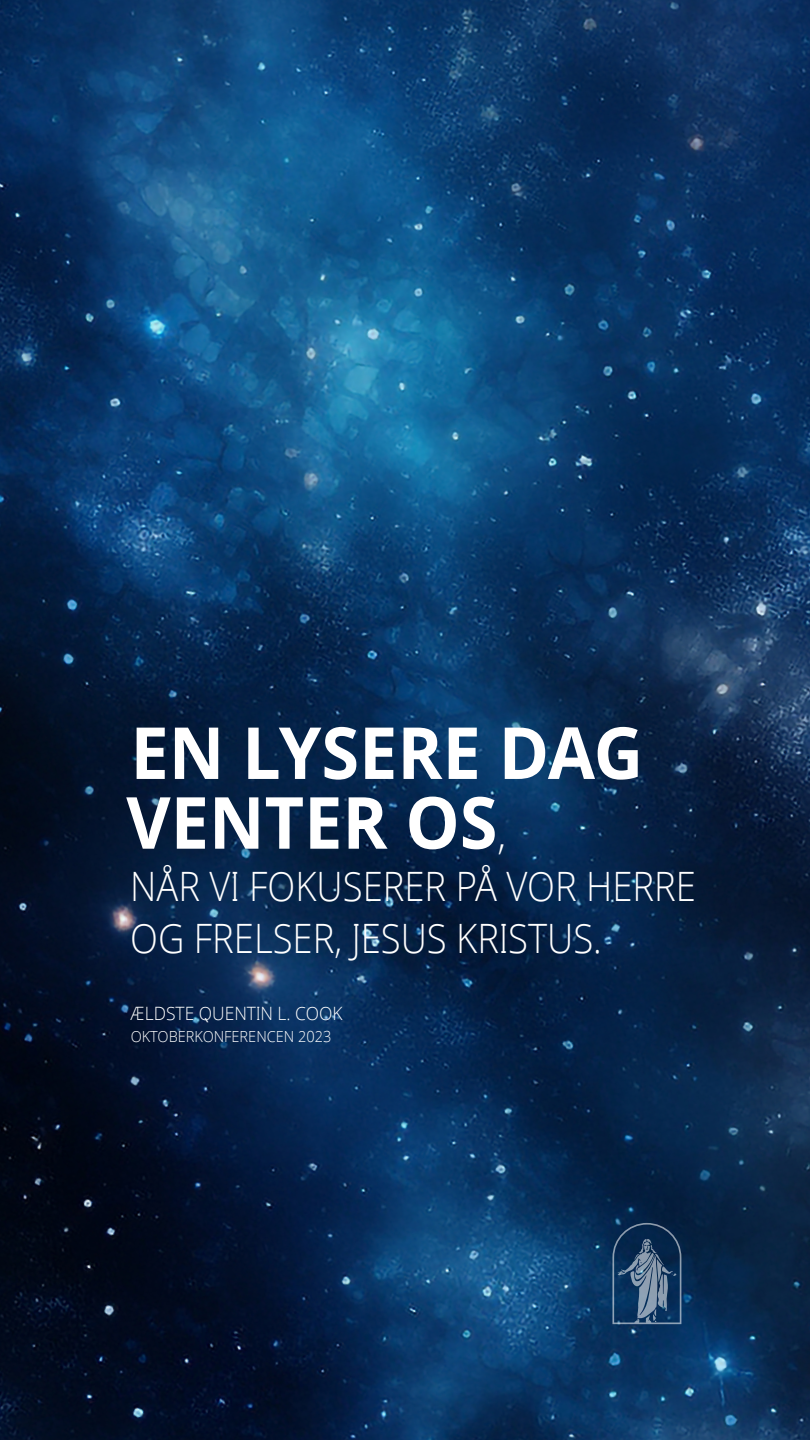
<style>
.page{position:relative;width:810px;height:1440px;background:#fff}
.page>*{position:absolute;margin:0;border:0;box-sizing:border-box;transform-origin:0 0}
.t1{font:700 71.93px/69.8px "Dots Solidlds Lat";color:#fff;scale:.95 1}
.t2{font:300 40.5px/52.1px "Dots Solidlds Lat";color:#fff;scale:.9 1}
.t3{font:300 18.38px "Dots Solidlds Lat";color:#fff;scale:.95 1}
.t4{font:300 15.3px "Dots Solidlds Lat";color:#fff;scale:.95 1}
.s1{font-weight:300;font-size:43.05px}
</style>
<div class="page">
<img style="left:0;top:0;width:810px;height:1440px">
<svg style="left:612px;top:1223px;width:69px;height:101px"></svg>
<h1 class="t1" style="left:126px;top:719px;width:546px">EN LYSERE DAG<br>VENTER OS<span class="s1">,</span></h1>
<p class="t2" style="left:130px;top:860px;width:630px">NÅR VI FOKUSERER PÅ VOR HERRE<br>OG FRELSER, JESUS KRISTUS.</p>
<p class="t3" style="left:131px;top:1000px;width:225px">ÆLDSTE QUENTIN L. COOK</p>
<p class="t4" style="left:131px;top:1026px;width:213px">OKTOBERKONFERENCEN 2023</p>
</div>
